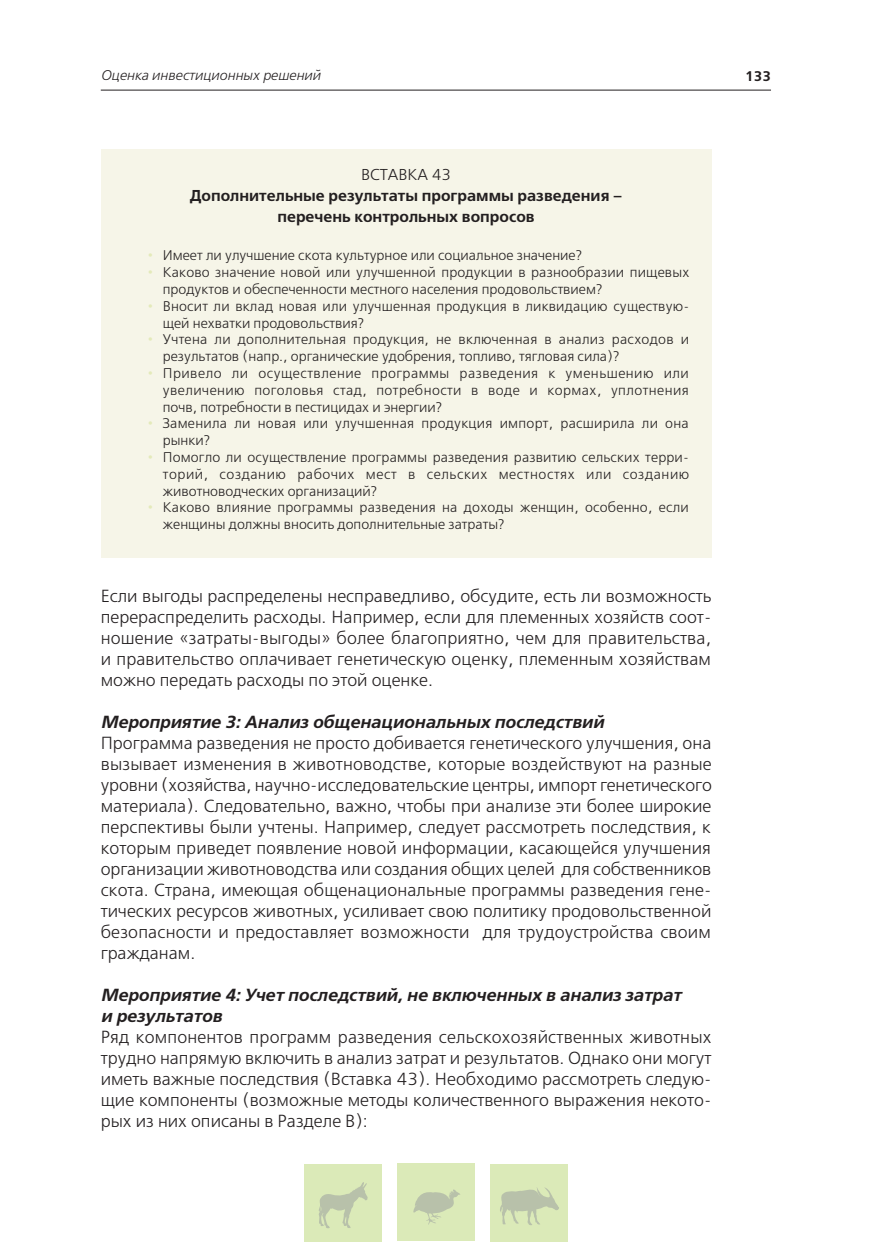
<style>
.page{position:relative;width:876px;height:1244px;background:#fff}
.page>*{position:absolute;margin:0;border:0;box-sizing:border-box;transform-origin:0 0}
.t1{font:17.5px/21px "Free Set Light C";color:#231f20;text-align:justify}
.t2{font:italic 17.5px/21px "Free Set Demi C";color:#231f20}
.t3{font:15.75px/21px "Free Set Demi C";color:#231f20;text-align:center}
.t4{font:15.75px "Free Set C";color:#231f20}
.t5{font:14px/16.8px "Free Set C";letter-spacing:.01em;color:#231f20}
.t6{font:italic 14px "Free Set Light C";color:#231f20}
.t7{font:14px "Free Set Demi C";color:#231f20}
.s1{color:#e4eaba}
</style>
<div class="page">
<div style="left:304px;top:1164px;width:77px;height:77px;background:#dbeab8"></div>
<div style="left:490px;top:1164px;width:77px;height:77px;background:#dbeab8"></div>
<div style="left:397px;top:1163px;width:77px;height:78px;background:#dbeab8"></div>
<svg style="left:500px;top:1188px;width:59px;height:37px"></svg>
<svg style="left:319px;top:1182px;width:49px;height:46px"></svg>
<svg style="left:413px;top:1189px;width:47px;height:36px"></svg>
<hr style="left:101px;top:90px;width:669px;height:1px;background:#231f20">
<div style="left:101px;top:150px;width:610px;height:408px;background:#f6f5e8"></div>
<p class="t6" style="left:101px;top:69px;width:221px">Оценка инвестиционных решений</p>
<p class="t7" style="left:745px;top:71px;width:27px">133</p>
<p class="t4" style="left:361px;top:168px;width:92px">ВСТАВКА 43</p>
<p class="t3" style="left:190px;top:187px;width:434px">Дополнительные результаты программы разведения – перечень контрольных вопросов</p>
<p class="t5" style="left:148px;top:248px;width:435px"><span class="s1">•</span> Имеет ли улучшение скота культурное или социальное значение?</p>
<p class="t5" style="left:163px;top:265px;width:528px;text-indent:-15px"><span class="s1">•</span> Каково значение новой или улучшенной продукции в разнообразии пищевых продуктов и обеспеченности местного населения продовольствием?</p>
<p class="t5" style="left:163px;top:298px;width:527px;text-indent:-15px"><span class="s1">•</span> Вносит ли вклад новая или улучшенная продукция в ликвидацию существую&shy;щей нехватки продовольствия?</p>
<p class="t5" style="left:163px;top:332px;width:527px;text-indent:-15px"><span class="s1">•</span> Учтена ли дополнительная продукция, не включенная в анализ расходов и результатов (напр., органические удобрения, топливо, тягловая сила)?</p>
<p class="t5" style="left:163px;top:366px;width:527px;text-align:justify;text-indent:-15px"><span class="s1">•</span> Привело ли осуществление программы разведения к уменьшению или увеличению поголовья стад, потребности в воде и кормах, уплотнения почв, потребности в пестицидах и энергии?</p>
<p class="t5" style="left:163px;top:416px;width:527px;text-indent:-15px"><span class="s1">•</span> Заменила ли новая или улучшенная продукция импорт, расширила ли она рынки?</p>
<p class="t5" style="left:163px;top:450px;width:528px;text-align:justify;text-indent:-15px"><span class="s1">•</span> Помогло ли осуществление программы разведения развитию сельских терри&shy;торий, созданию рабочих мест в сельских местностях или созданию животноводческих организаций?</p>
<p class="t5" style="left:163px;top:500px;width:527px;text-indent:-15px"><span class="s1">•</span> Каково влияние программы разведения на доходы женщин, особенно, если женщины должны вносить дополнительные затраты?</p>
<p class="t1" style="left:101px;top:586px;width:612px">Если выгоды рас пре де лены несправедливо, обсудите, есть ли возможность перераспределить расходы. Например, если для племенных хозяйств соот&shy;ношение «затраты-выгоды» более благоприятно, чем для правительства, и правительство оплачивает генетическую оценку, племенным хозяйствам можно передать расходы по этой оценке.</p>
<p class="t2" style="left:101px;top:714px;width:504px">Мероприятие 3: Анализ общенациональных последствий</p>
<p class="t1" style="left:101px;top:733px;width:612px">Программа разведения не просто добивается генетического улучшения, она вызывает изменения в животноводстве, которые воздействуют на разные уровни (хозяйства, научно-исследовательские центры, импорт генетического материала). Следовательно, важно, чтобы при анализе эти более широкие перспективы были учтены. Например, следует рассмотреть последствия, к которым приведет появление новой информации, касающейся улучшения организации животноводства или создания общих целей для собственников скота. Страна, имеющая общенациональные программы разведения гене&shy;тических ресурсов животных, усиливает свою политику продовольственной безопасности и предоставляет возможности для трудоустройства своим гражданам.</p>
<p class="t2" style="left:101px;top:987px;width:581px">Мероприятие 4: Учет последствий, не включенных в анализ затрат и результатов</p>
<p class="t1" style="left:101px;top:1027px;width:612px">Ряд компонентов программ разведения сельскохозяйственных животных трудно напрямую включить в анализ затрат и результатов. Однако они могут иметь важные последствия (Вставка 43). Необходимо рассмотреть следую&shy;щие компоненты (возможные методы количественного выражения некото&shy;рых из них описаны в Разделе B):</p>
</div>
